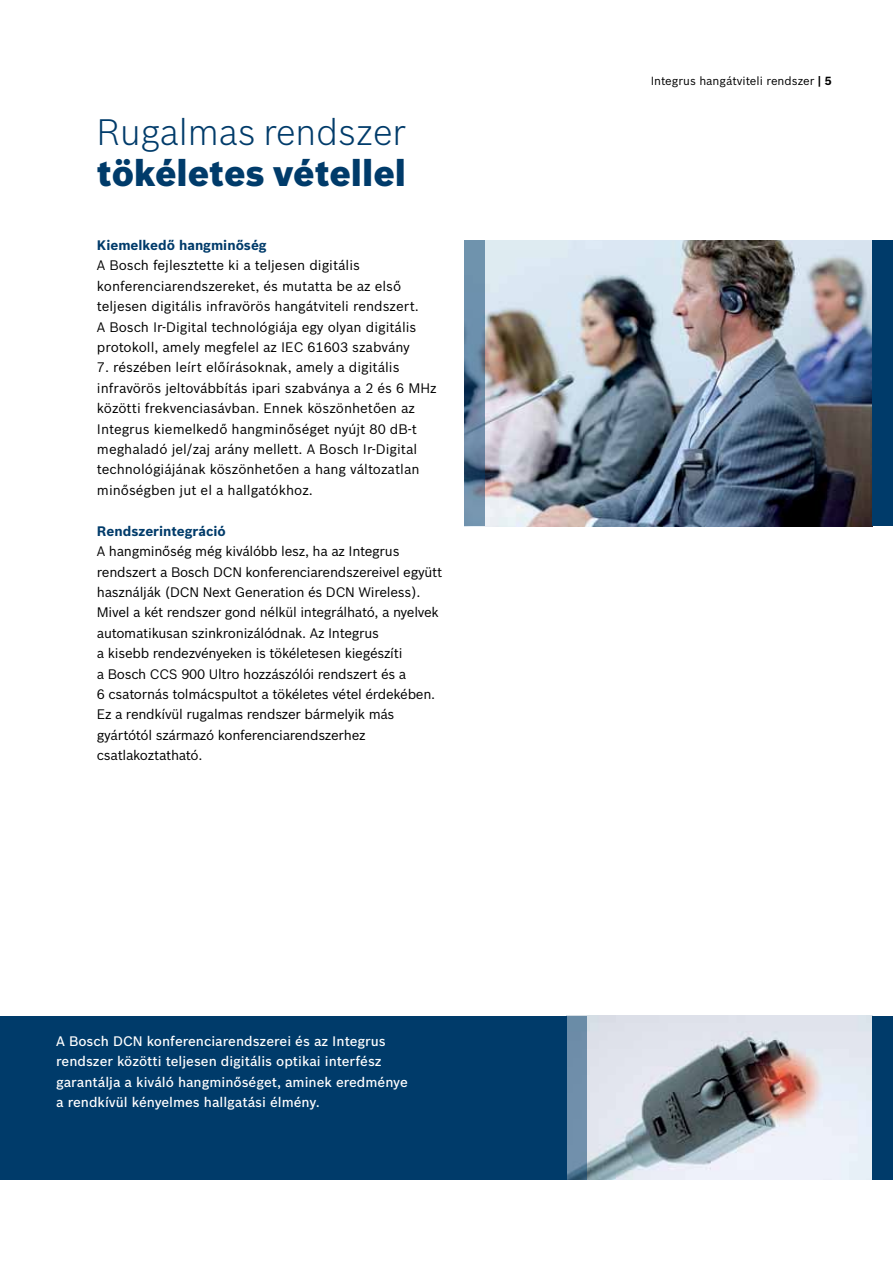
<style>
.page{position:relative;width:893px;height:1263px;background:#fff}
.page>*{position:absolute;margin:0;border:0;box-sizing:border-box;transform-origin:0 0}
.t1{font:900 36px "Bosch Sans";color:#003b6a}
.t2{font:300 36px "Bosch Sans";color:#003b6a}
.t3{font:13.5px/20.4px "Bosch Sans";letter-spacing:-.015em;color:#000}
.t4{font:500 13.5px/20.4px "Bosch Sans";color:#fff}
.t5{font:700 13.5px "Bosch Sans";color:#003b6a}
.t6{font:11.55px "Bosch Sans";color:#000}
.s1{font-weight:700}
</style>
<div class="page">
<img style="left:485px;top:240px;width:388px;height:286px">
<div style="left:873px;top:240px;width:20px;height:286px;background:#003b6a"></div>
<svg style="left:464px;top:240px;width:21px;height:286px;fill:#6d8fac"></svg>
<img style="left:587px;top:1016px;width:286px;height:163px">
<div style="left:0;top:1016px;width:566px;height:163px;background:#003b6a"></div>
<div style="left:873px;top:1016px;width:20px;height:163px;background:#003b6a"></div>
<div style="left:566px;top:1016px;width:21px;height:163px;background:#708faa"></div>
<h1 class="t2" style="left:97px;top:107px;width:310px">Rugalmas rendszer</h1>
<h1 class="t1" style="left:97px;top:145px;width:311px">tökéletes vétellel</h1>
<p class="t5" style="left:97px;top:235px;width:171px">Kiemelkedő hangminőség</p>
<p class="t3" style="left:97px;top:254px;width:324px">A Bosch fejlesztette ki a teljesen digitális konferenciarendszereket, és mutatta be az első teljesen digitális infravörös hangátviteli rendszert.<br>A Bosch Ir-Digital technológiája egy olyan digitális protokoll, amely megfelel az IEC 61603 szabvány</p>
<p class="t3" style="left:97px;top:356px;width:341px">7. részében leírt előírásoknak, amely a digitális infravörös jeltovábbítás ipari szabványa a 2 és 6 MHz közötti frekvenciasávban. Ennek köszönhetően az Integrus kiemelkedő hangminőséget nyújt 80 dB-t meghaladó jel/zaj arány mellett. A Bosch Ir-Digital technológiájának köszönhetően a hang változatlan minőségben jut el a hallgatókhoz.</p>
<p class="t5" style="left:97px;top:521px;width:130px">Rendszerintegráció</p>
<p class="t3" style="left:97px;top:540px;width:347px">A hangminőség még kiválóbb lesz, ha az Integrus rendszert a Bosch DCN konferenciarendszereivel együtt használják (DCN Next Generation és DCN Wireless).<br>Mivel a két rendszer gond nélkül integrálható, a nyelvek automatikusan szinkronizálódnak. Az Integrus<br>a kisebb rendezvényeken is tökéletesen kiegészíti<br>a Bosch CCS 900 Ultro hozzászólói rendszert és a<br>6 csatornás tolmácspultot a tökéletes vétel érdekében.<br>Ez a rendkívül rugalmas rendszer bármelyik más gyártótól származó konferenciarendszerhez csatlakoztatható.</p>
<p class="t4" style="left:56px;top:1030px;width:353px">A Bosch DCN konferenciarendszerei és az Integrus rendszer közötti teljesen digitális optikai interfész garantálja a kiváló hangminőséget, aminek eredménye a rendkívül kényelmes hallgatási élmény.</p>
<p class="t6" style="left:651px;top:73px;width:183px">Integrus hangátviteli rendszer <span class="s1">| 5</span></p>
</div>
